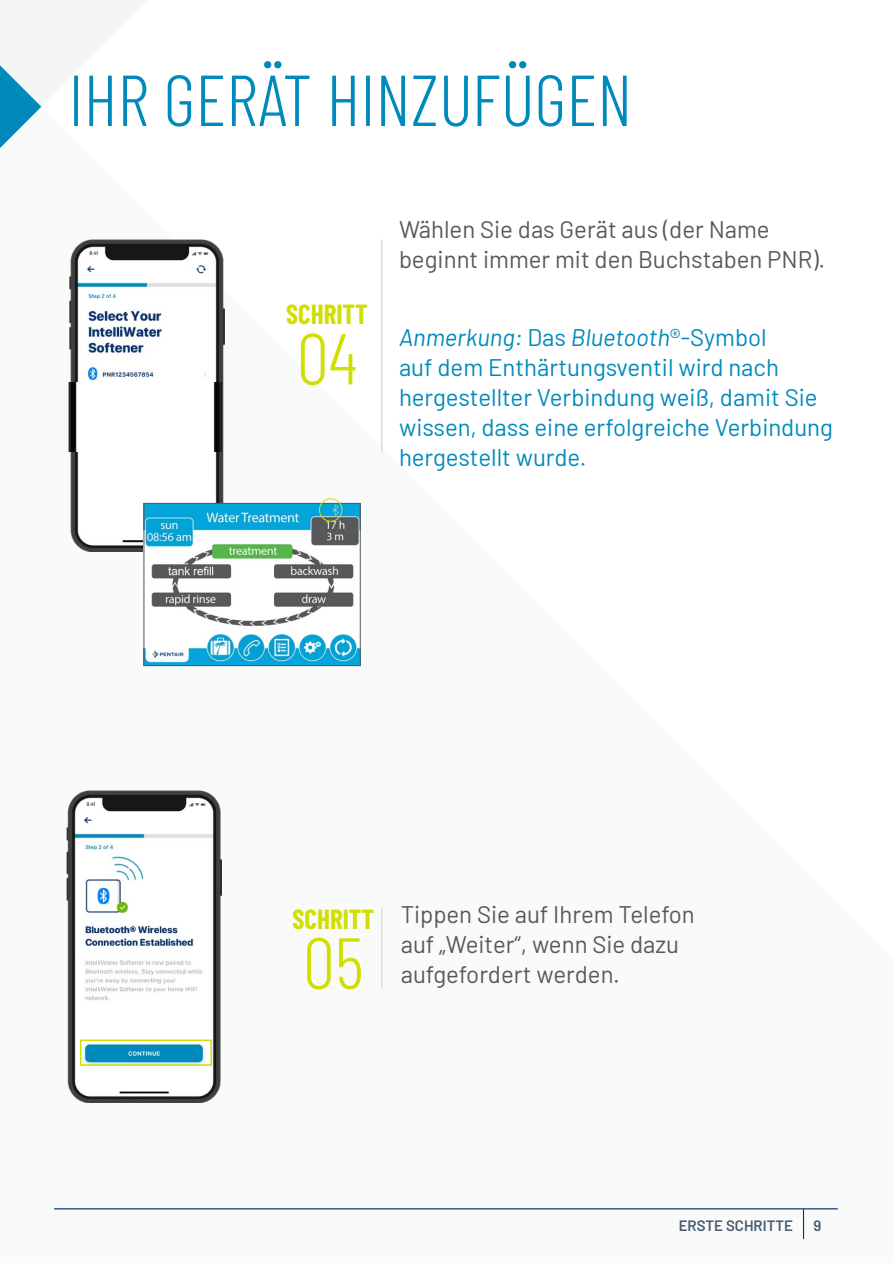
<style>
.page{position:relative;width:893px;height:1263px;background:#fff}
.page>*{position:absolute;margin:0;border:0;box-sizing:border-box;transform-origin:0 0}
.t1{font:300 72px "Barlow Condensed";color:#008abc}
.t2{font:300 72px "Barlow Condensed";color:#d0df00}
.t3{font:700 27px "Barlow Condensed";color:#d0df00}
.t4{font:24px/30px "Barlow";color:#008abc}
.t5{font:24px/30px "Barlow";color:#58595b}
.t6{font:600 15px "Barlow";color:#475c6d}
.s1{font-style:italic}
</style>
<div class="page">
<svg style="left:0;top:0;width:147px;height:148px"></svg>
<hr style="left:54px;top:1208px;width:784px;height:1px;background:#0c3471">
<hr style="left:803px;top:1209px;width:1px;height:30px;background:#0c3471">
<img style="left:67px;top:790px;width:155px;height:312px">
<img style="left:69px;top:240px;width:155px;height:312px">
<img style="left:68px;top:382px;width:154px;height:69px">
<div style="left:80px;top:1039px;width:132px;height:27px;border:2px solid #d0df00"></div>
<img style="left:145px;top:505px;width:214px;height:159px">
<div style="left:143px;top:503px;width:218px;height:163px;border:1px solid #58595b"></div>
<hr style="left:350px;top:505px;width:4px;height:10px;background:#04a5dc">
<div style="left:319px;top:498px;width:23px;height:24px;border:1px solid #d0df00;border-radius:50%"></div>
<hr style="left:381px;top:240px;width:2px;height:213px;background:#dedede">
<hr style="left:381px;top:908px;width:2px;height:80px;background:#dedede">
<h1 class="t1" style="left:68px;top:49px;width:565px">IHR GERÄT HINZUFÜGEN</h1>
<p class="t3" style="left:286px;top:296px;width:83px">SCHRITT</p>
<h1 class="t2" style="left:297px;top:307px;width:62px">04</h1>
<p class="t5" style="left:399px;top:213px;width:428px">Wählen Sie das Gerät aus (der Name beginnt immer mit den Buchstaben PNR).</p>
<p class="t4" style="left:399px;top:321px;width:435px"><span class="s1">Anmerkung:</span> Das <span class="s1">Bluetooth</span>®-Symbol<br>auf dem Enthärtungsventil wird nach hergestellter Verbindung weiß, damit Sie wissen, dass eine erfolgreiche Verbindung hergestellt wurde.</p>
<p class="t3" style="left:293px;top:900px;width:83px">SCHRITT</p>
<h1 class="t2" style="left:303px;top:911px;width:62px">05</h1>
<p class="t5" style="left:401px;top:898px;width:296px">Tippen Sie auf Ihrem Telefon auf „Weiter“, wenn Sie dazu aufgefordert werden.</p>
<p class="t6" style="left:679px;top:1214px;width:116px">ERSTE SCHRITTE</p>
<p class="t6" style="left:813px;top:1214px;width:9px">9</p>
</div>
